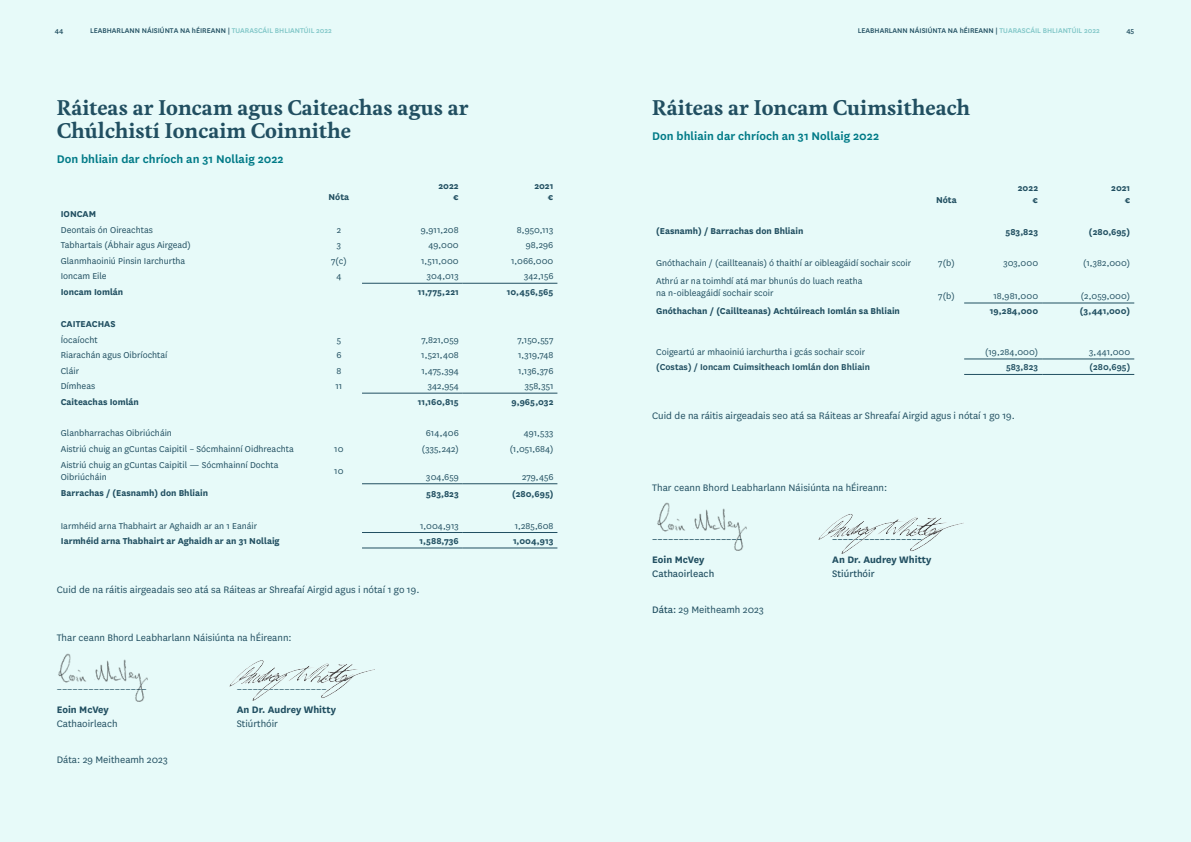
<style>
.page{position:relative;width:1191px;height:842px;background:#e7faf9}
.page>*{position:absolute;margin:0;border:0;box-sizing:border-box;transform-origin:0 0}
.t1{font:700 20px/23px "Feijoa";color:#214f61}
.t2{font:600 13px "National";color:#007a87}
.t3{font:11px "National";color:#214f61}
.t4{font:11px "National";color:#214f61}
.t5{font:700 11px "National";color:#214f61}
.t6{font:10px/12px "National";color:#214f61}
.t7{font:700 10px/11.5px "National";color:#214f61;text-align:right}
.t8{font:600 10px "National";color:#214f61}
.t9{font:500 8px "National";color:#214f61}
.s1{color:#7dc5c6}
.s2{font-style:inherit}
</style>
<div class="page">
<hr style="left:362px;top:283px;width:101px;height:1px;background:#214f61">
<hr style="left:463px;top:283px;width:94px;height:1px;background:#214f61">
<hr style="left:362px;top:393px;width:101px;height:1px;background:#214f61">
<hr style="left:463px;top:393px;width:94px;height:1px;background:#214f61">
<hr style="left:362px;top:483px;width:101px;height:1px;background:#214f61">
<hr style="left:463px;top:483px;width:94px;height:1px;background:#214f61">
<hr style="left:362px;top:532px;width:101px;height:1px;background:#214f61">
<hr style="left:362px;top:547px;width:101px;height:1px;background:#214f61">
<hr style="left:463px;top:532px;width:94px;height:1px;background:#214f61">
<hr style="left:463px;top:547px;width:94px;height:1px;background:#214f61">
<hr style="left:964px;top:303px;width:78px;height:1px;background:#214f61">
<hr style="left:1042px;top:303px;width:92px;height:1px;background:#214f61">
<hr style="left:964px;top:359px;width:78px;height:1px;background:#214f61">
<hr style="left:964px;top:374px;width:78px;height:1px;background:#214f61">
<hr style="left:1042px;top:359px;width:92px;height:1px;background:#214f61">
<hr style="left:1042px;top:374px;width:92px;height:1px;background:#214f61">
<img style="left:58px;top:653px;width:90px;height:49px">
<img style="left:657px;top:502px;width:90px;height:49px">
<img style="left:229px;top:660px;width:145px;height:41px">
<img style="left:818px;top:514px;width:145px;height:40px">
<p class="t9" style="left:55px;top:25px;width:10px">44</p>
<p class="t9" style="left:90px;top:25px;width:243px">LEABHARLANN NÁISIÚNTA NA hÉIREANN | <span class="s1">TUARASCÁIL BHLIANTÚIL 2022</span></p>
<p class="t9" style="left:858px;top:25px;width:243px">LEABHARLANN NÁISIÚNTA NA hÉIREANN | <span class="s1">TUARASCÁIL BHLIANTÚIL 2022</span></p>
<p class="t9" style="left:1126px;top:25px;width:9px">45</p>
<h1 class="t1" style="left:57px;top:97px;width:413px">Ráiteas ar Ioncam agus Caiteachas agus ar<br>Chúlchistí Ioncaim Coinnithe</h1>
<h2 class="t2" style="left:57px;top:150px;width:228px">Don bhliain dar chríoch an 31 Nollaig 2022</h2>
<p class="t7" style="left:328px;top:191px;width:22px">Nóta</p>
<p class="t7" style="left:438px;top:179px;width:22px">2022 €</p>
<p class="t7" style="left:534px;top:179px;width:21px">2021 €</p>
<p class="t7" style="left:61px;top:208px;width:37px">IONCAM</p>
<p class="t6" style="left:61px;top:223px;width:94px">Deontais ón Oireachtas</p>
<p class="t6" style="left:337px;top:223px;width:6px">2</p>
<p class="t6" style="left:421px;top:223px;width:40px">9,911,208</p>
<p class="t6" style="left:517px;top:223px;width:38px">8,950,113</p>
<p class="t6" style="left:61px;top:239px;width:132px">Tabhartais (Ábhair agus Airgead)</p>
<p class="t6" style="left:337px;top:239px;width:6px">3</p>
<p class="t6" style="left:428px;top:239px;width:32px">49,000</p>
<p class="t6" style="left:526px;top:239px;width:29px">98,296</p>
<p class="t6" style="left:61px;top:254px;width:126px">Glanmhaoiniú Pinsin Iarchurtha</p>
<p class="t6" style="left:331px;top:254px;width:17px">7(c)</p>
<p class="t6" style="left:421px;top:254px;width:39px">1,511,000</p>
<p class="t6" style="left:511px;top:254px;width:44px">1,066,000</p>
<p class="t6" style="left:61px;top:270px;width:47px">Ioncam Eile</p>
<p class="t6" style="left:336px;top:270px;width:6px">4</p>
<p class="t6" style="left:427px;top:270px;width:33px">304,013</p>
<p class="t6" style="left:524px;top:270px;width:31px">342,156</p>
<p class="t7" style="left:61px;top:285px;width:64px">Ioncam Iomlán</p>
<p class="t7" style="left:418px;top:285px;width:42px">11,775,221</p>
<p class="t7" style="left:507px;top:285px;width:48px">10,456,565</p>
<p class="t7" style="left:61px;top:318px;width:56px">CAITEACHAS</p>
<p class="t6" style="left:61px;top:333px;width:38px">Íocaíocht</p>
<p class="t6" style="left:337px;top:333px;width:6px">5</p>
<p class="t6" style="left:421px;top:333px;width:39px">7,821,059</p>
<p class="t6" style="left:517px;top:333px;width:37px">7,150,557</p>
<p class="t6" style="left:61px;top:349px;width:108px">Riarachán agus Oibríochtaí</p>
<p class="t6" style="left:336px;top:349px;width:7px">6</p>
<p class="t6" style="left:421px;top:349px;width:39px">1,521,408</p>
<p class="t6" style="left:518px;top:349px;width:37px">1,319,748</p>
<p class="t6" style="left:61px;top:364px;width:20px">Cláir</p>
<p class="t6" style="left:336px;top:364px;width:6px">8</p>
<p class="t6" style="left:421px;top:364px;width:39px">1,475,394</p>
<p class="t6" style="left:518px;top:364px;width:37px">1,136,376</p>
<p class="t6" style="left:61px;top:380px;width:36px">Dímheas</p>
<p class="t6" style="left:335px;top:380px;width:8px">11</p>
<p class="t6" style="left:428px;top:380px;width:33px">342,954</p>
<p class="t6" style="left:525px;top:380px;width:30px">358,351</p>
<p class="t7" style="left:61px;top:395px;width:80px">Caiteachas Iomlán</p>
<p class="t7" style="left:418px;top:395px;width:42px">11,160,815</p>
<p class="t7" style="left:511px;top:395px;width:43px">9,965,032</p>
<p class="t6" style="left:61px;top:427px;width:113px">Glanbharrachas Oibriúcháin</p>
<p class="t6" style="left:426px;top:427px;width:35px">614,406</p>
<p class="t6" style="left:524px;top:427px;width:31px">491,533</p>
<p class="t6" style="left:61px;top:442px;width:234px">Aistriú chuig an gCuntas Caipitil – Sócmhainní Oidhreachta</p>
<p class="t6" style="left:334px;top:442px;width:11px">10</p>
<p class="t6" style="left:422px;top:443px;width:39px">(335,242)</p>
<p class="t6" style="left:509px;top:443px;width:45px">(1,051,684)</p>
<p class="t6" style="left:61px;top:458px;width:219px">Aistriú chuig an gCuntas Caipitil — Sócmhainní Dochta<br>Oibriúcháin</p>
<p class="t6" style="left:334px;top:464px;width:11px">10</p>
<p class="t6" style="left:426px;top:470px;width:34px">304,659</p>
<p class="t6" style="left:522px;top:470px;width:33px">279,456</p>
<p class="t7" style="left:61px;top:486px;width:149px">Barrachas / (Easnamh) don Bhliain</p>
<p class="t7" style="left:426px;top:487px;width:34px">583,823</p>
<p class="t7" style="left:512px;top:487px;width:43px">(280,695)</p>
<p class="t6" style="left:61px;top:519px;width:198px">Iarmhéid arna Thabhairt ar Aghaidh ar an 1 Eanáir</p>
<p class="t6" style="left:420px;top:519px;width:40px">1,004,913</p>
<p class="t6" style="left:515px;top:519px;width:40px">1,285,608</p>
<p class="t7" style="left:61px;top:534px;width:220px">Iarmhéid arna Thabhairt ar Aghaidh ar an 31 Nollaig</p>
<p class="t7" style="left:419px;top:534px;width:41px">1,588,736</p>
<p class="t7" style="left:513px;top:534px;width:42px">1,004,913</p>
<p class="t3" style="left:57px;top:582px;width:364px">Cuid de na ráitis airgeadais seo atá sa Ráiteas ar Shreafaí Airgid agus i nótaí 1 go 19.</p>
<p class="t3" style="left:57px;top:630px;width:236px">Thar ceann Bhord Leabharlann Náisiúnta na hÉireann:</p>
<p class="t3" style="left:57px;top:678px;width:91px">_________________</p>
<p class="t3" style="left:237px;top:678px;width:91px">_________________</p>
<p class="t5" style="left:57px;top:701px;width:54px">Eoin McVey</p>
<p class="t5" style="left:237px;top:701px;width:101px">An Dr. Audrey Whitty</p>
<p class="t3" style="left:57px;top:716px;width:62px">Cathaoirleach</p>
<p class="t3" style="left:237px;top:716px;width:43px">Stiúrthóir</p>
<p class="t3" style="left:57px;top:752px;width:113px">Dáta: 29 Meitheamh 2023</p>
<h1 class="t1" style="left:652px;top:97px;width:319px">Ráiteas ar Ioncam Cuimsitheach</h1>
<h2 class="t2" style="left:652px;top:127px;width:228px">Don bhliain dar chríoch an 31 Nollaig 2022</h2>
<p class="t7" style="left:936px;top:193px;width:22px">Nóta</p>
<p class="t7" style="left:1017px;top:181px;width:22px">2022 €</p>
<p class="t7" style="left:1111px;top:181px;width:21px">2021 €</p>
<p class="t7" style="left:656px;top:225px;width:149px">(Easnamh) / Barrachas don Bhliain</p>
<p class="t7" style="left:1005px;top:225px;width:34px">583,823</p>
<p class="t7" style="left:1089px;top:225px;width:43px">(280,695)</p>
<p class="t6" style="left:656px;top:256px;width:257px">Gnóthachain / (caillteanais) ó thaithí ar oibleagáidí sochair scoir</p>
<p class="t6" style="left:938px;top:256px;width:18px">7(b)</p>
<p class="t6" style="left:1003px;top:256px;width:36px">303,000</p>
<p class="t6" style="left:1083px;top:256px;width:48px">(1,382,000)</p>
<p class="t6" style="left:656px;top:275px;width:208px;line-height:11.5px">Athrú ar na toimhdí atá mar bhunús do luach reatha na n-oibleagáidí sochair scoir</p>
<p class="t6" style="left:938px;top:289px;width:18px">7(b)</p>
<p class="t6" style="left:993px;top:289px;width:46px">18,981,000</p>
<p class="t6" style="left:1080px;top:289px;width:51px">(2,059,000)</p>
<p class="t7" style="left:656px;top:305px;width:245px">Gnóthachan / (Caillteanas) Achtúireach Iomlán sa Bhliain</p>
<p class="t7" style="left:989px;top:305px;width:50px">19,284,000</p>
<p class="t7" style="left:1079px;top:305px;width:52px">(3,441,000)</p>
<p class="t6" style="left:656px;top:345px;width:210px">Coigeartú ar mhaoiniú iarchurtha i gcás sochair scoir</p>
<p class="t6" style="left:985px;top:345px;width:54px">(19,284,000)</p>
<p class="t6" style="left:1089px;top:345px;width:43px">3,441,000</p>
<p class="t8" style="left:656px;top:360px;width:215px">(Costas) / Ioncam Cuimsitheach Iomlán don Bhliain</p>
<p class="t8" style="left:1006px;top:360px;width:34px">583,823</p>
<p class="t8" style="left:1089px;top:360px;width:42px">(280,695)</p>
<p class="t3" style="left:652px;top:408px;width:364px">Cuid de na ráitis airgeadais seo atá sa Ráiteas ar Shreafaí Airgid agus i nótaí 1 go 19.</p>
<p class="t3" style="left:652px;top:480px;width:236px">Thar ceann Bhord Leabharlann Náisiúnta na hÉireann:</p>
<p class="t4" style="left:652px;top:528px;width:91px">_________________</p>
<p class="t4" style="left:832px;top:528px;width:91px">_________________</p>
<p class="t5" style="left:652px;top:552px;width:54px">Eoin McVey</p>
<p class="t5" style="left:832px;top:552px;width:101px">An Dr. Audrey Whitty</p>
<p class="t4" style="left:652px;top:566px;width:64px">Cathaoirleach</p>
<p class="t4" style="left:832px;top:566px;width:44px">Stiúrthóir</p>
<p class="t3" style="left:652px;top:602px;width:113px"><span class="s2">Dáta:</span> 29 Meitheamh 2023</p>
</div>
